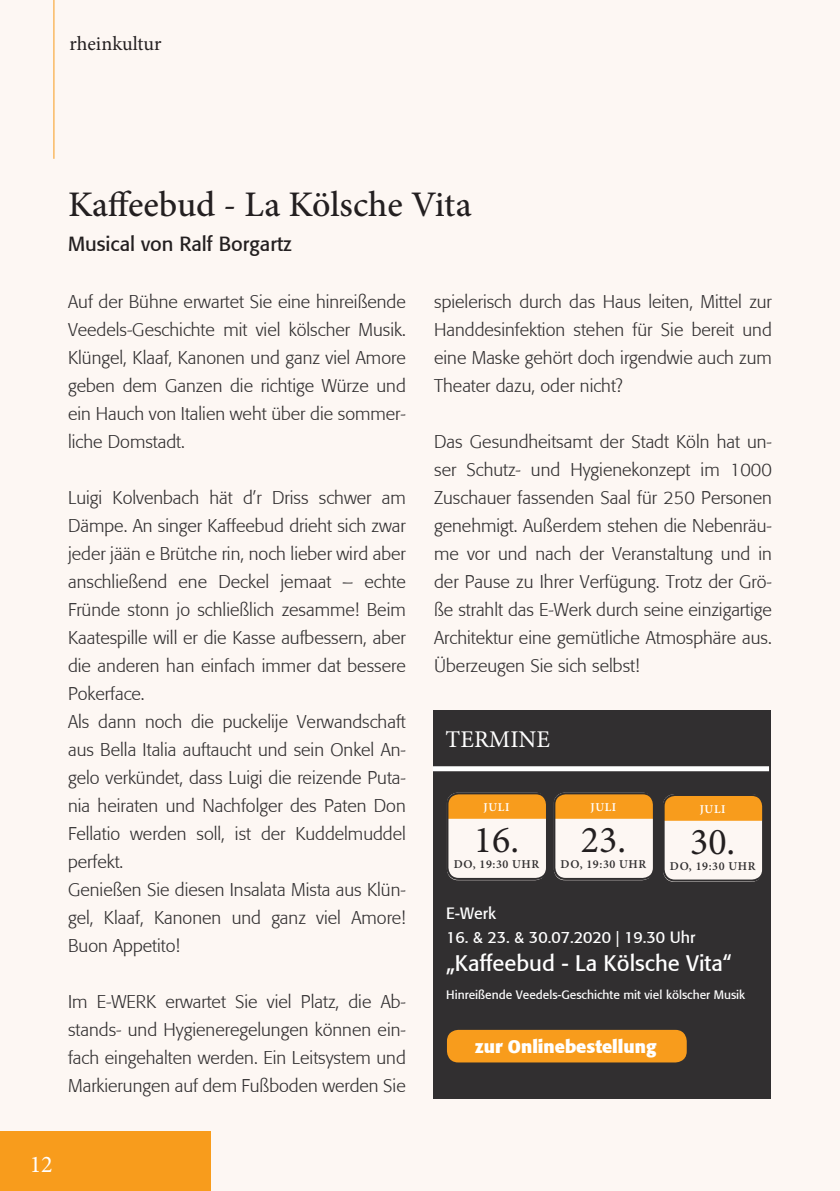
<style>
.page{position:relative;width:840px;height:1191px;background:#fff}
.page>*{position:absolute;margin:0;border:0;box-sizing:border-box;transform-origin:0 0}
.t1{font:38px "Minion Pro";color:#231f20}
.t2{font:500 36px "Minion Pro";letter-spacing:-.005em;color:#231f20}
.t3{font:24px "Minion Pro";color:#fff}
.t4{font:22px "Formata BQ";color:#fff}
.t5{font:20px "Formata BQ";color:#231f20}
.t6{font:20px "Minion Pro";color:#231f20}
.t7{font:300 18px/28px "Formata BQ";color:#312f30;text-align:justify}
.t8{font:700 18px "Formata BQ";color:#fff}
.t9{font:16px "Formata BQ";color:#fff}
.t10{font:12px "Formata BQ";color:#fff}
.t11{font:600 12px "Minion Pro";letter-spacing:.05em;color:#312f30}
.t12{font:600 12px "Minion Pro";letter-spacing:.05em;color:#fff}
</style>
<div class="page">
<div style="left:0;top:0;width:839px;height:1191px;background:#fdf7f3"></div>
<div style="left:0;top:1131px;width:210px;height:60px;background:#f89c1c"></div>
<div style="left:432px;top:710px;width:338px;height:389px;background:#312f30"></div>
<div style="left:446px;top:1029px;width:240px;height:33px;background:#f89c1c;border-radius:11px"></div>
<svg style="left:447px;top:793px;width:99px;height:86px;background:#fadcb4"></svg>
<div style="left:446px;top:792px;width:101px;height:88px;border:2px solid #312f30;border-radius:11px"></div>
<svg style="left:554px;top:793px;width:99px;height:86px;background:#fadcb4"></svg>
<div style="left:553px;top:792px;width:101px;height:88px;border:2px solid #312f30;border-radius:11px"></div>
<div style="left:432px;top:766px;width:336px;height:5px;background:#fff"></div>
<svg style="left:663px;top:795px;width:99px;height:85px;background:#fbdbb3"></svg>
<div style="left:662px;top:794px;width:101px;height:87px;border:2px solid #312f30;border-radius:11px"></div>
<hr style="left:53px;top:0;width:1px;height:159px;background:#f89c1c">
<p class="t6" style="left:69px;top:30px;width:93px">rheinkultur</p>
<h2 class="t2" style="left:68px;top:180px;width:405px">Kaffeebud - La Kölsche Vita</h2>
<p class="t5" style="left:68px;top:232px;width:225px">Musical von Ralf Borgartz</p>
<p class="t7" style="left:68px;top:288px;width:339px">Auf der Bühne erwartet Sie eine hinreißende Veedels-Geschichte mit viel kölscher Musik.<br>Klüngel, Klaaf, Kanonen und ganz viel Amore geben dem Ganzen die richtige Würze und ein Hauch von Italien weht über die sommer&shy;liche Domstadt.</p>
<p class="t7" style="left:434px;top:288px;width:339px">spielerisch durch das Haus leiten, Mittel zur Handdesinfektion stehen für Sie bereit und eine Maske gehört doch irgendwie auch zum Theater dazu, oder nicht?</p>
<p class="t7" style="left:434px;top:428px;width:339px">Das Gesundheitsamt der Stadt Köln hat un&shy;ser Schutz- und Hygienekonzept im 1000<br>Zuschauer fassenden Saal für 250 Personen genehmigt. Außerdem stehen die Nebenräu&shy;me vor und nach der Veranstaltung und in der Pause zu Ihrer Verfügung. Trotz der Grö&shy;ße strahlt das E-Werk durch seine einzigartige Architektur eine gemütliche Atmosphäre aus.<br>Überzeugen Sie sich selbst!</p>
<p class="t7" style="left:68px;top:484px;width:339px;text-align:left">Luigi Kolvenbach hät d’r Driss schwer am Dämpe. An singer Kaffeebud drieht sich zwar jeder jään e Brütche rin, noch lieber wird aber anschließend ene Deckel jemaat – echte Fründe stonn jo schließlich zesamme! Beim Kaatespille will er die Kasse aufbessern, aber die anderen han einfach immer dat bessere Pokerface.<br>Als dann noch die puckelije Verwandschaft aus Bella Italia auftaucht und sein Onkel An&shy;gelo verkündet, dass Luigi die reizende Puta&shy;nia heiraten und Nachfolger des Paten Don Fellatio werden soll, ist der Kuddelmuddel perfekt.<br>Genießen Sie diesen Insalata Mista aus Klün&shy;gel, Klaaf, Kanonen und ganz viel Amore!<br>Buon Appetito!</p>
<p class="t7" style="left:68px;top:988px;width:339px">Im E-WERK erwartet Sie viel Platz, die Ab&shy;stands- und Hygieneregelungen können ein&shy;fach eingehalten werden. Ein Leitsystem und Markierungen auf dem Fußboden werden Sie</p>
<h3 class="t3" style="left:445px;top:723px;width:79px">TERMINE</h3>
<p class="t12" style="left:483px;top:799px;width:27px">JULI</p>
<h1 class="t1" style="left:473px;top:814px;width:47px">16.</h1>
<p class="t11" style="left:453px;top:856px;width:87px">DO, 19:30 UHR</p>
<p class="t9" style="left:446px;top:903px;width:51px">E-Werk</p>
<p class="t9" style="left:446px;top:927px;width:250px">16. &amp; 23. &amp; 30.07.2020 | 19.30 Uhr</p>
<p class="t4" style="left:446px;top:949px;width:287px">„Kaffeebud - La Kölsche Vita“</p>
<p class="t10" style="left:446px;top:987px;width:300px">Hinreißende Veedels-Geschichte mit viel kölscher Musik</p>
<p class="t12" style="left:590px;top:799px;width:27px">JULI</p>
<h1 class="t1" style="left:580px;top:814px;width:47px">23.</h1>
<p class="t11" style="left:560px;top:856px;width:87px">DO, 19:30 UHR</p>
<p class="t12" style="left:699px;top:801px;width:27px">JULI</p>
<h1 class="t1" style="left:689px;top:816px;width:47px">30.</h1>
<p class="t11" style="left:669px;top:857px;width:87px">DO, 19:30 UHR</p>
<p class="t8" style="left:474px;top:1035px;width:183px">zur Onlinebestellung</p>
<h3 class="t3" style="left:30px;top:1147px;width:25px">12</h3>
</div>
